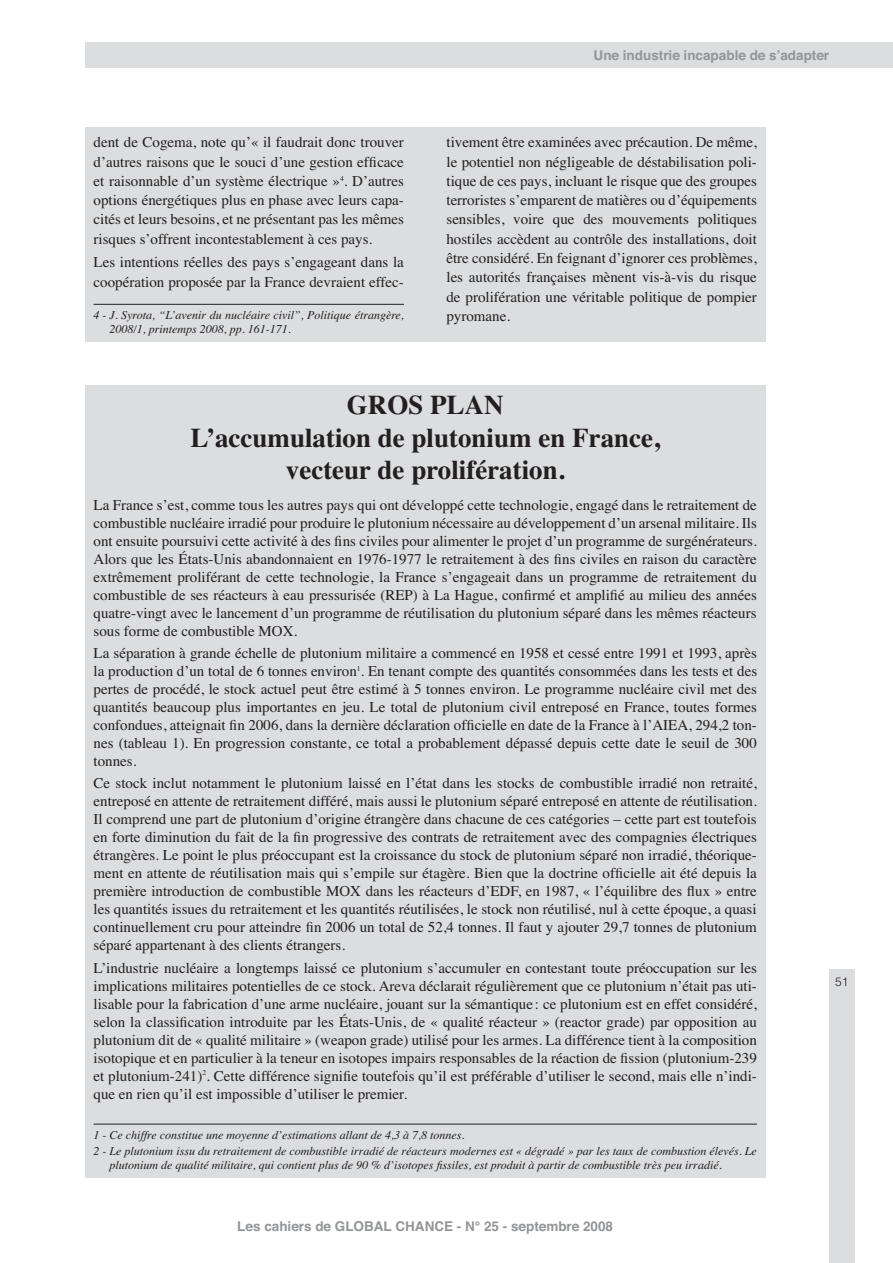
<style>
.page{position:relative;width:893px;height:1263px;background:#fff}
.page>*{position:absolute;margin:0;border:0;box-sizing:border-box;transform-origin:0 0}
.t1{font:700 27px/32.4px "Times";color:#231f20;text-align:center}
.t2{font:15px/18px "Times";color:#231f20;text-align:justify}
.t3{font:700 13.5px "Helvetica";color:#939598}
.t4{font:italic 12px/16.5px "Times";color:#231f20}
.t5{font:300 12px "Helvetica";color:#231f20}
</style>
<div class="page">
<div style="left:85px;top:43px;width:808px;height:25px;background:#dcddde"></div>
<div style="left:829px;top:969px;width:26px;height:294px;background:#dcddde"></div>
<div style="left:85px;top:386px;width:680px;height:792px;background:#dcddde"></div>
<hr style="left:94px;top:1124px;width:663px;height:1px;background:#231f20">
<div style="left:85px;top:128px;width:680px;height:214px;background:#dcddde"></div>
<hr style="left:94px;top:304px;width:310px;height:1px;background:#231f20">
<p class="t2" style="left:94px;top:134px;width:312px;line-height:19.2px">dent de Cogema, note qu’« il faudrait donc trouver d’autres raisons que le souci d’une gestion efficace et raisonnable d’un système électrique »<sup>4</sup>. D’autres options énergétiques plus en phase avec leurs capa&shy;cités et leurs besoins, et ne présentant pas les mêmes risques s’offrent incontestablement à ces pays.</p>
<p class="t2" style="left:94px;top:254px;width:312px;line-height:19.4px">Les intentions réelles des pays s’engageant dans la coopération proposée par la France devraient effec-</p>
<p class="t4" style="left:110px;top:309px;width:296px;line-height:14.4px;text-indent:-16px">4 - J. Syrota, “L’avenir du nucléaire civil”, Politique étrangère,<br>2008/1, printemps 2008, pp. 161-171.</p>
<p class="t3" style="left:594px;top:51px;width:237px">Une industrie incapable de s’adapter</p>
<p class="t2" style="left:446px;top:134px;width:312px;line-height:19.4px">tivement être examinées avec précaution. De même, le potentiel non négligeable de déstabilisation poli&shy;tique de ces pays, incluant le risque que des groupes terroristes s’emparent de matières ou d’équipements sensibles, voire que des mouvements politiques hostiles accèdent au contrôle des installations, doit être considéré. En feignant d’ignorer ces problèmes, les autorités françaises mènent vis-à-vis du risque de prolifération une véritable politique de pompier pyromane.</p>
<p class="t1" style="left:191px;top:391px;width:471px">GROS PLAN<br>L’accumulation de plutonium en France, vecteur de prolifération.</p>
<p class="t2" style="left:94px;top:497px;width:665px">La France s’est, comme tous les autres pays qui ont développé cette technologie, engagé dans le retraitement de combustible nucléaire irradié pour produire le plutonium nécessaire au développement d’un arsenal militaire. Ils ont ensuite poursuivi cette activité à des fins civiles pour alimenter le projet d’un programme de surgénérateurs.<br>Alors que les États-Unis abandonnaient en 1976-1977 le retraitement à des fins civiles en raison du caractère extrêmement proliférant de cette technologie, la France s’engageait dans un programme de retraitement du combustible de ses réacteurs à eau pressurisée (REP) à La Hague, confirmé et amplifié au milieu des années quatre-vingt avec le lancement d’un programme de réutilisation du plutonium séparé dans les mêmes réacteurs sous forme de combustible MOX.</p>
<p class="t2" style="left:94px;top:645px;width:665px">La séparation à grande échelle de plutonium militaire a commencé en 1958 et cessé entre 1991 et 1993, après la production d’un total de 6 tonnes environ<sup>1</sup>. En tenant compte des quantités consommées dans les tests et des pertes de procédé, le stock actuel peut être estimé à 5 tonnes environ. Le programme nucléaire civil met des quantités beaucoup plus importantes en jeu. Le total de plutonium civil entreposé en France, toutes formes confondues, atteignait fin 2006, dans la dernière déclaration officielle en date de la France à l’AIEA, 294,2 ton&shy;nes (tableau 1). En progression constante, ce total a probablement dépassé depuis cette date le seuil de 300 tonnes.</p>
<p class="t2" style="left:94px;top:776px;width:665px">Ce stock inclut notamment le plutonium laissé en l’état dans les stocks de combustible irradié non retraité, entreposé en attente de retraitement différé, mais aussi le plutonium séparé entreposé en attente de réutilisation.<br>Il comprend une part de plutonium d’origine étrangère dans chacune de ces catégories – cette part est toutefois en forte diminution du fait de la fin progressive des contrats de retraitement avec des compagnies électriques étrangères. Le point le plus préoccupant est la croissance du stock de plutonium séparé non irradié, théorique&shy;ment en attente de réutilisation mais qui s’empile sur étagère. Bien que la doctrine officielle ait été depuis la première introduction de combustible MOX dans les réacteurs d’EDF, en 1987, « l’équilibre des flux » entre les quantités issues du retraitement et les quantités réutilisées, le stock non réutilisé, nul à cette époque, a quasi continuellement cru pour atteindre fin 2006 un total de 52,4 tonnes. Il faut y ajouter 29,7 tonnes de plutonium séparé appartenant à des clients étrangers.</p>
<p class="t2" style="left:94px;top:960px;width:665px">L’industrie nucléaire a longtemps laissé ce plutonium s’accumuler en contestant toute préoccupation sur les implications militaires potentielles de ce stock. Areva déclarait régulièrement que ce plutonium n’était pas uti&shy;lisable pour la fabrication d’une arme nucléaire, jouant sur la sémantique : ce plutonium est en effet considéré, selon la classification introduite par les États-Unis, de « qualité réacteur » (reactor grade) par opposition au plutonium dit de « qualité militaire » (weapon grade) utilisé pour les armes. La différence tient à la composition isotopique et en particulier à la teneur en isotopes impairs responsables de la réaction de fission (plutonium-239 et plutonium-241)<sup>2</sup>. Cette différence signifie toutefois qu’il est préférable d’utiliser le second, mais elle n’indi&shy;que en rien qu’il est impossible d’utiliser le premier.</p>
<p class="t4" style="left:94px;top:1127px;width:665px">1 - Ce chiffre constitue une moyenne d’estimations allant de 4,3 à 7,8 tonnes.<br>2 - Le plutonium issu du retraitement de combustible irradié de réacteurs modernes est « dégradé » par les taux de combustion élevés. Le</p>
<p class="t4" style="left:110px;top:1158px;width:614px">plutonium de qualité militaire, qui contient plus de 90 % d’isotopes fissiles, est produit à partir de combustible très peu irradié.</p>
<p class="t3" style="left:237px;top:1221px;width:377px">Les cahiers de GLOBAL CHANCE - N° 25 - septembre 2008</p>
<p class="t5" style="left:835px;top:977px;width:15px">51</p>
</div>
